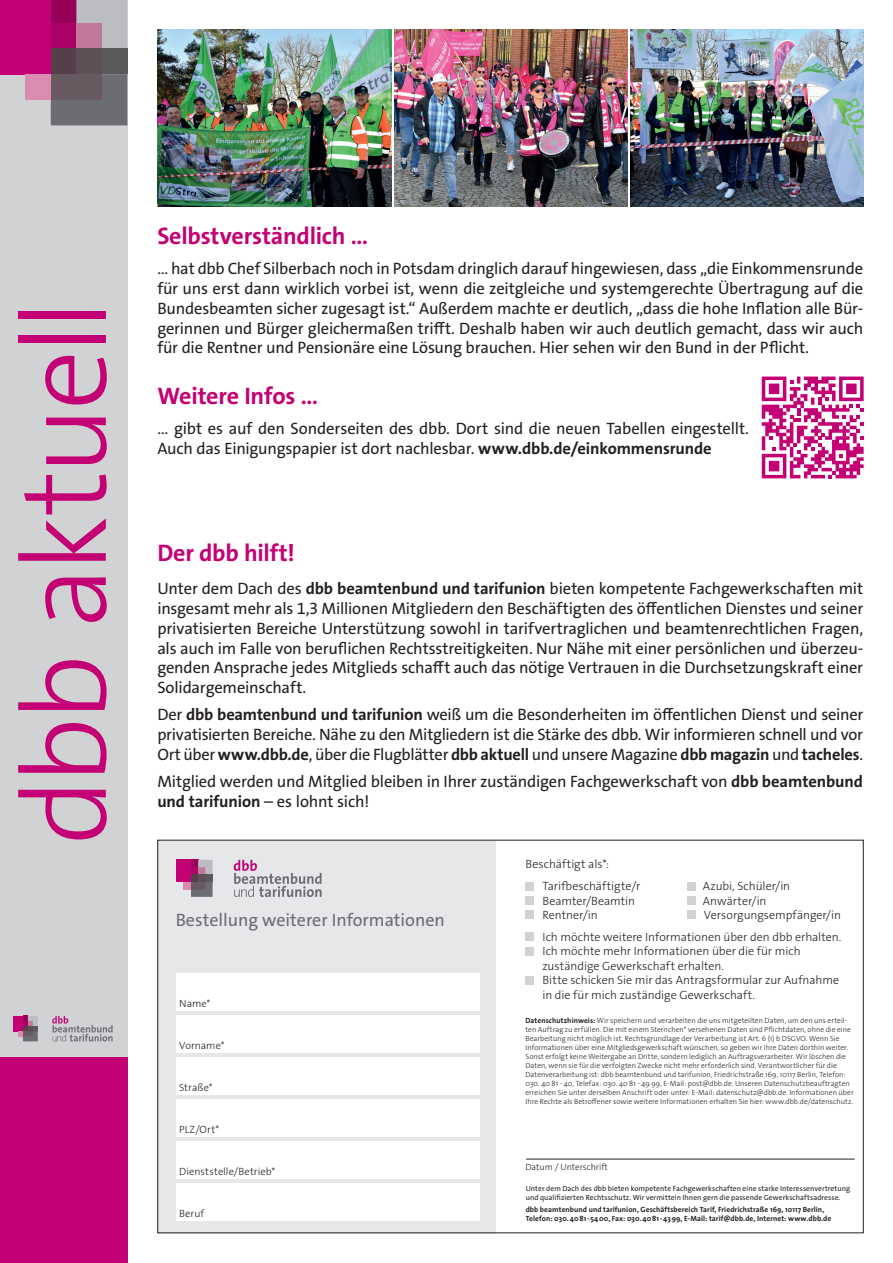
<style>
.page{position:relative;width:893px;height:1263px;background:#fff}
.page>*{position:absolute;margin:0;border:0;box-sizing:border-box;transform-origin:0 0}
.t1{font:300 120px "The Sans Os F";letter-spacing:-.045em;color:#c30175}
.t2{font:700 24px "The Sans Os F";letter-spacing:-.01em;color:#c30175}
.t3{font:18px "The Sans Os F";color:#6c6d70}
.t4{font:16.5px/19.8px "The Sans Os F";letter-spacing:-.01em;color:#231f20;text-align:justify}
.t5{font:300 12px/14.4px "The Sans Os F";color:#231f20}
.t6{font:300 10.5px "The Sans Os F";letter-spacing:.005em;color:#231f20}
.t7{font:300 9px "The Sans Os F";color:#231f20}
.t8{font:300 7.5px/9px "The Sans Os F";letter-spacing:.005em;color:#231f20}
.t9{font:7.5px/9px "The Sans Os F";letter-spacing:.01em;color:#231f20}
.t10{font:700 7.5px/9px "The Sans Os F";letter-spacing:.01em;color:#231f20}
.s1{font-weight:700}
</style>
<div class="page">
<div style="left:0;top:0;width:127px;height:1263px;background:#d1d2d4"></div>
<div style="left:0;top:0;width:51px;height:74px;background:#c30175"></div>
<div style="left:51px;top:0;width:25px;height:23px;background:#970059"></div>
<div style="left:51px;top:23px;width:25px;height:26px;background:#ac0167"></div>
<div style="left:51px;top:49px;width:25px;height:25px;background:#573e4b"></div>
<svg style="left:76px;top:0;width:51px;height:49px;background:#baa8b3"></svg>
<div style="left:76px;top:49px;width:26px;height:25px;background:#5c5056"></div>
<div style="left:102px;top:49px;width:25px;height:25px;background:#5a5a5d"></div>
<svg style="left:51px;top:74px;width:76px;height:51px;background:#6a666b"></svg>
<div style="left:25px;top:74px;width:26px;height:26px;background:#dc8bb0"></div>
<div style="left:0;top:1057px;width:127px;height:206px;background:#c30175"></div>
<svg style="left:52px;top:1016px;width:61px;height:25px"></svg>
<div style="left:13px;top:1016px;width:10px;height:15px;background:#c30175"></div>
<svg style="left:18px;top:1016px;width:20px;height:25px"></svg>
<div style="left:157px;top:840px;width:339px;height:393px;background:#e6e7e9"></div>
<div style="left:176px;top:973px;width:304px;height:38px;background:#fff"></div>
<div style="left:176px;top:1015px;width:304px;height:37px;background:#fff"></div>
<div style="left:176px;top:1057px;width:304px;height:37px;background:#fff"></div>
<div style="left:176px;top:1099px;width:304px;height:37px;background:#fff"></div>
<div style="left:176px;top:1141px;width:304px;height:37px;background:#fff"></div>
<div style="left:176px;top:1183px;width:304px;height:37px;background:#fff"></div>
<div style="left:525px;top:882px;width:9px;height:8px;background:#d1d2d4"></div>
<div style="left:687px;top:882px;width:9px;height:8px;background:#d1d2d4"></div>
<div style="left:525px;top:896px;width:9px;height:9px;background:#d1d2d4"></div>
<div style="left:687px;top:896px;width:9px;height:9px;background:#d1d2d4"></div>
<div style="left:525px;top:911px;width:9px;height:8px;background:#d1d2d4"></div>
<div style="left:687px;top:911px;width:9px;height:8px;background:#d1d2d4"></div>
<div style="left:525px;top:932px;width:9px;height:9px;background:#d1d2d4"></div>
<div style="left:525px;top:947px;width:9px;height:8px;background:#d1d2d4"></div>
<div style="left:525px;top:976px;width:9px;height:8px;background:#d1d2d4"></div>
<hr style="left:526px;top:1159px;width:329px;height:1px;background:#231f20">
<svg style="left:234px;top:860px;width:88px;height:37px"></svg>
<div style="left:177px;top:860px;width:14px;height:22px;background:#c30175"></div>
<div style="left:191px;top:860px;width:7px;height:7px;background:#970059"></div>
<div style="left:191px;top:867px;width:7px;height:8px;background:#ac0167"></div>
<div style="left:191px;top:875px;width:7px;height:7px;background:#573e4b"></div>
<svg style="left:198px;top:860px;width:15px;height:15px"></svg>
<div style="left:198px;top:875px;width:7px;height:7px;background:#5c5056"></div>
<div style="left:205px;top:875px;width:8px;height:7px;background:#5a5a5d"></div>
<svg style="left:191px;top:882px;width:22px;height:15px"></svg>
<div style="left:184px;top:882px;width:7px;height:7px;background:#dc8bb0"></div>
<img style="left:395px;top:30px;width:233px;height:176px">
<img style="left:157px;top:30px;width:235px;height:176px">
<img style="left:631px;top:30px;width:232px;height:176px">
<svg style="left:762px;top:377px;width:102px;height:101px"></svg>
<h1 class="t1" style="left:-12px;top:845px;width:547px;rotate:-90deg">dbb aktuell</h1>
<h2 class="t2" style="left:157px;top:220px;width:212px">Selbstverständlich …</h2>
<p class="t4" style="left:157px;top:259px;width:707px">… hat dbb Chef Silberbach noch in Potsdam dringlich darauf hingewiesen, dass „die Einkommensrunde für uns erst dann wirklich vorbei ist, wenn die zeitgleiche und systemgerechte Übertragung auf die Bundesbeamten sicher zugesagt ist.“ Außerdem machte er deutlich, „dass die hohe Inflation alle Bür&shy;gerinnen und Bürger gleichermaßen trifft. Deshalb haben wir auch deutlich gemacht, dass wir auch für die Rentner und Pensionäre eine Lösung brauchen. Hier sehen wir den Bund in der Pflicht.</p>
<h2 class="t2" style="left:157px;top:380px;width:162px">Weitere Infos …</h2>
<p class="t4" style="left:157px;top:419px;width:593px">… gibt es auf den Sonderseiten des dbb. Dort sind die neuen Tabellen eingestellt.<br>Auch das Einigungspapier ist dort nachlesbar. <span class="s1">www.dbb.de/einkommensrunde</span></p>
<h2 class="t2" style="left:157px;top:537px;width:139px">Der dbb hilft!</h2>
<p class="t4" style="left:157px;top:579px;width:707px">Unter dem Dach des <span class="s1">dbb beamtenbund und tarifunion</span> bieten kompetente Fachgewerkschaften mit insgesamt mehr als 1,3 Millionen Mitgliedern den Beschäftigten des öffentlichen Dienstes und seiner privatisierten Bereiche Unterstützung sowohl in tarifvertraglichen und beamtenrechtlichen Fragen, als auch im Falle von beruflichen Rechtsstreitigkeiten. Nur Nähe mit einer persönlichen und überzeu&shy;genden Ansprache jedes Mitglieds schafft auch das nötige Vertrauen in die Durchsetzungskraft einer Solidargemeinschaft.</p>
<p class="t4" style="left:157px;top:705px;width:707px">Der <span class="s1">dbb beamtenbund und tarifunion</span> weiß um die Besonderheiten im öffentlichen Dienst und seiner privatisierten Bereiche. Nähe zu den Mitgliedern ist die Stärke des dbb. Wir informieren schnell und vor Ort über <span class="s1">www.dbb.de</span>, über die Flugblätter <span class="s1">dbb aktuell</span> und unsere Magazine <span class="s1">dbb magazin</span> und <span class="s1">tacheles</span>.</p>
<p class="t4" style="left:157px;top:772px;width:707px">Mitglied werden und Mitglied bleiben in Ihrer zuständigen Fachgewerkschaft von <span class="s1">dbb beamtenbund und tarifunion</span> – es lohnt sich!</p>
<p class="t3" style="left:176px;top:908px;width:271px">Bestellung weiterer Informationen</p>
<p class="t6" style="left:179px;top:996px;width:33px">Name*</p>
<p class="t6" style="left:179px;top:1038px;width:47px">Vorname*</p>
<p class="t6" style="left:179px;top:1080px;width:35px">Straße*</p>
<p class="t6" style="left:179px;top:1122px;width:42px">PLZ/Ort*</p>
<p class="t6" style="left:179px;top:1164px;width:98px">Dienststelle/Betrieb*</p>
<p class="t6" style="left:179px;top:1206px;width:27px">Beruf</p>
<p class="t5" style="left:542px;top:853px;width:100px;line-height:21.9px;text-indent:-17px">Beschäftigt als*:<br>Tarifbeschäftigte/r</p>
<p class="t5" style="left:703px;top:879px;width:89px">Azubi, Schüler/in</p>
<p class="t5" style="left:542px;top:893px;width:94px">Beamter/Beamtin</p>
<p class="t5" style="left:703px;top:893px;width:65px">Anwärter/in</p>
<p class="t5" style="left:542px;top:908px;width:57px">Rentner/in</p>
<p class="t5" style="left:542px;top:904px;width:300px;line-height:21.9px;text-align:right">Versorgungsempfänger/in<br>Ich möchte weitere Informationen über den dbb erhalten.</p>
<p class="t5" style="left:542px;top:944px;width:298px">Ich möchte mehr Informationen über die für mich zuständige Gewerkschaft erhalten.<br>Bitte schicken Sie mir das Antragsformular zur Aufnahme in die für mich zuständige Gewerkschaft.</p>
<p class="t8" style="left:525px;top:1016px;width:330px"><span class="s1">Datenschutzhinweis:</span> Wir speichern und verarbeiten die uns mitgeteilten Daten, um den uns erteil&shy;ten Auftrag zu erfüllen. Die mit einem Sternchen* versehenen Daten sind Pflichtdaten, ohne die eine Bearbeitung nicht möglich ist. Rechtsgrundlage der Verarbeitung ist Art. 6 (1) b DSGVO. Wenn Sie Informationen über eine Mitgliedsgewerkschaft wünschen, so geben wir Ihre Daten dorthin weiter.<br>Sonst erfolgt keine Weitergabe an Dritte, sondern lediglich an Auftragsverarbeiter. Wir löschen die Daten, wenn sie für die verfolgten Zwecke nicht mehr erforderlich sind. Verantwortlicher für die Datenverarbeitung ist: dbb beamtenbund und tarifunion, Friedrichstraße 169, 10117 Berlin, Telefon:<br>030. 40 81 - 40, Telefax: 030. 40 81 - 49 99, E-Mail: post@dbb.de. Unseren Datenschutzbeauftragten erreichen Sie unter derselben Anschrift oder unter: E-Mail: datenschutz@dbb.de. Informationen über Ihre Rechte als Betroffener sowie weitere Informationen erhalten Sie hier: www.dbb.de/datenschutz.</p>
<p class="t7" style="left:525px;top:1161px;width:84px">Datum / Unterschrift</p>
<p class="t9" style="left:526px;top:1183px;width:326px">Unter dem Dach des dbb bieten kompetente Fachgewerkschaften eine starke Interessenvertretung und qualifizierten Rechtsschutz. Wir vermitteln Ihnen gern die passende Gewerkschaftsadresse.</p>
<p class="t10" style="left:526px;top:1204px;width:307px">dbb beamtenbund und tarifunion, Geschäftsbereich Tarif, Friedrichstraße 169, 10117 Berlin,<br>Telefon: 030. 40 81 - 54 00, Fax: 030. 40 81 - 43 99, E-Mail: tarif@dbb.de, Internet: www.dbb.de</p>
</div>
